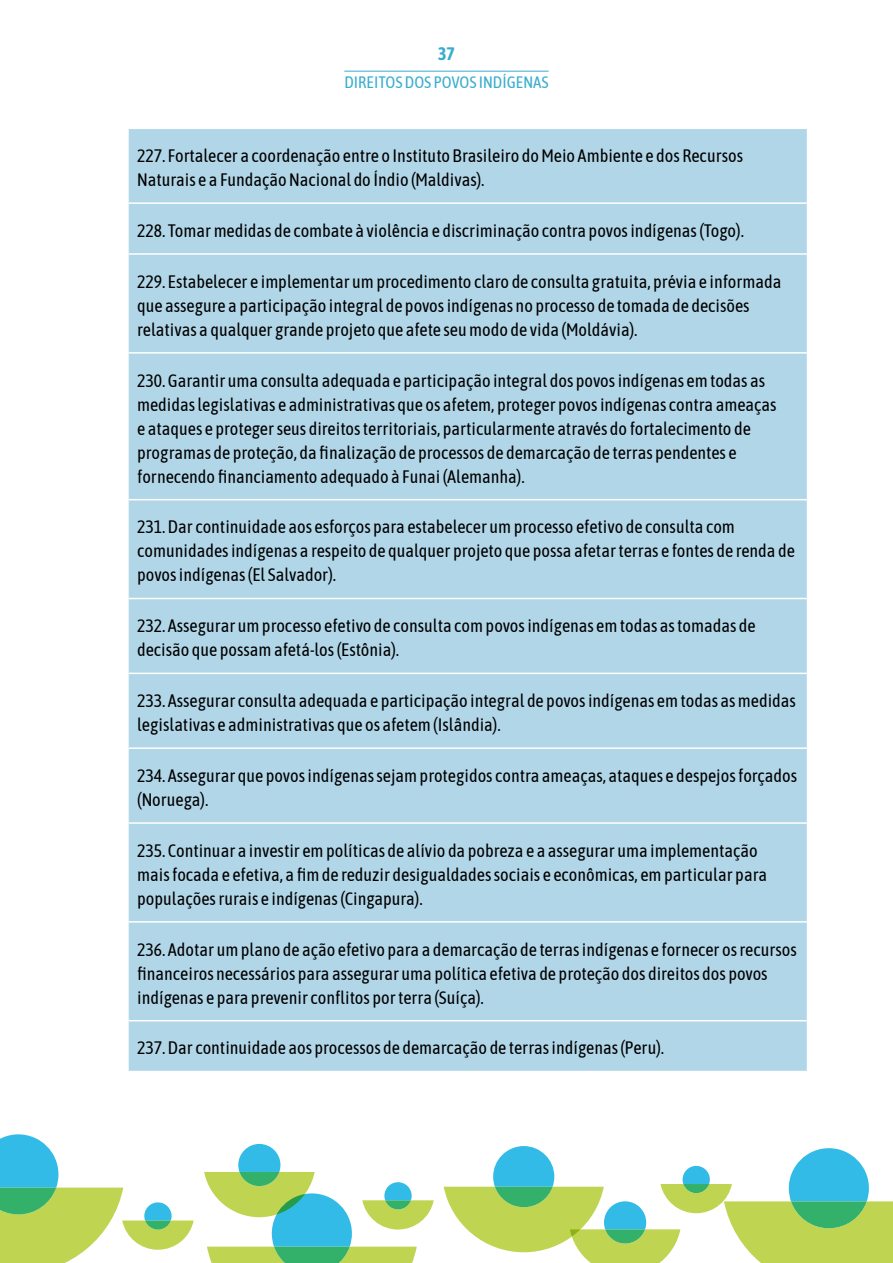
<style>
.page{position:relative;width:893px;height:1263px;background:#fff}
.page>*{position:absolute;margin:0;border:0;box-sizing:border-box;transform-origin:0 0}
.t1{font:18px/24px "Asap Condensed";color:#000}
.t2{font:700 18px "Asap Condensed";color:#38adce}
.t3{font:16.5px "Asap Condensed";color:#38adce}
</style>
<div class="page">
<svg style="left:204px;top:1144px;width:230px;height:119px"></svg>
<svg style="left:444px;top:1146px;width:449px;height:117px"></svg>
<svg style="left:0;top:1134px;width:194px;height:129px"></svg>
<hr style="left:344px;top:71px;width:205px;height:1px;background:#38adce">
<div style="left:129px;top:129px;width:678px;height:942px;background:#b1d6e8"></div>
<hr style="left:129px;top:202px;width:678px;height:2px;background:#fff">
<hr style="left:129px;top:253px;width:678px;height:2px;background:#fff">
<hr style="left:129px;top:352px;width:678px;height:2px;background:#fff">
<hr style="left:129px;top:499px;width:678px;height:1px;background:#fff">
<hr style="left:129px;top:598px;width:678px;height:1px;background:#fff">
<hr style="left:129px;top:673px;width:678px;height:1px;background:#fff">
<hr style="left:129px;top:747px;width:678px;height:2px;background:#fff">
<hr style="left:129px;top:822px;width:678px;height:2px;background:#fff">
<hr style="left:129px;top:921px;width:678px;height:2px;background:#fff">
<hr style="left:129px;top:1020px;width:678px;height:1px;background:#fff">
<p class="t2" style="left:438px;top:41px;width:18px">37</p>
<p class="t3" style="left:344px;top:71px;width:206px">DIREITOS DOS POVOS INDÍGENAS</p>
<p class="t1" style="left:137px;top:143px;width:607px">227. Fortalecer a coordenação entre o Instituto Brasileiro do Meio Ambiente e dos Recursos<br>Naturais e a Fundação Nacional do Índio (Maldivas).</p>
<p class="t1" style="left:137px;top:218px;width:608px">228. Tomar medidas de combate à violência e discriminação contra povos indígenas (Togo).</p>
<p class="t1" style="left:137px;top:269px;width:646px">229. Estabelecer e implementar um procedimento claro de consulta gratuita, prévia e informada que assegure a participação integral de povos indígenas no processo de tomada de decisões relativas a qualquer grande projeto que afete seu modo de vida (Moldávia).</p>
<p class="t1" style="left:137px;top:367px;width:641px">230. Garantir uma consulta adequada e participação integral dos povos indígenas em todas as medidas legislativas e administrativas que os afetem, proteger povos indígenas contra ameaças e ataques e proteger seus direitos territoriais, particularmente através do fortalecimento de programas de proteção, da finalização de processos de demarcação de terras pendentes e fornecendo financiamento adequado à Funai (Alemanha).</p>
<p class="t1" style="left:137px;top:514px;width:659px">231. Dar continuidade aos esforços para estabelecer um processo efetivo de consulta com comunidades indígenas a respeito de qualquer projeto que possa afetar terras e fontes de renda de povos indígenas (El Salvador).</p>
<p class="t1" style="left:137px;top:613px;width:620px">232. Assegurar um processo efetivo de consulta com povos indígenas em todas as tomadas de decisão que possam afetá-los (Estônia).</p>
<p class="t1" style="left:137px;top:688px;width:660px">233. Assegurar consulta adequada e participação integral de povos indígenas em todas as medidas legislativas e administrativas que os afetem (Islândia).</p>
<p class="t1" style="left:137px;top:763px;width:661px">234. Assegurar que povos indígenas sejam protegidos contra ameaças, ataques e despejos forçados (Noruega).</p>
<p class="t1" style="left:137px;top:837px;width:631px">235. Continuar a investir em políticas de alívio da pobreza e a assegurar uma implementação mais focada e efetiva, a fim de reduzir desigualdades sociais e econômicas, em particular para populações rurais e indígenas (Cingapura).</p>
<p class="t1" style="left:137px;top:936px;width:661px">236. Adotar um plano de ação efetivo para a demarcação de terras indígenas e fornecer os recursos financeiros necessários para assegurar uma política efetiva de proteção dos direitos dos povos indígenas e para prevenir conflitos por terra (Suíça).</p>
<p class="t1" style="left:137px;top:1035px;width:528px">237. Dar continuidade aos processos de demarcação de terras indígenas (Peru).</p>
</div>
